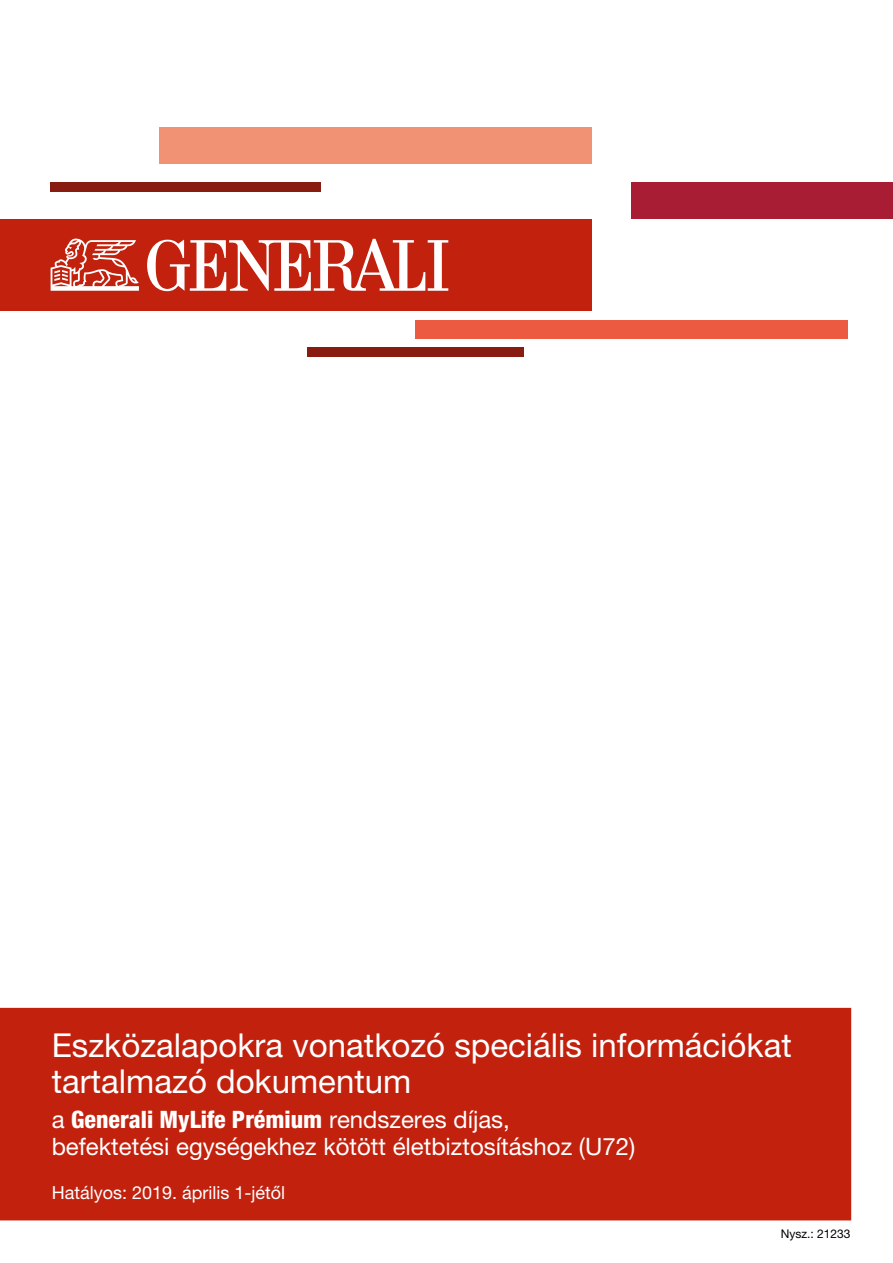
<style>
.page{position:relative;width:893px;height:1263px;background:#fff}
.page>*{position:absolute;margin:0;border:0;box-sizing:border-box;transform-origin:0 0}
.t1{font:33px/36px "Helvetica Neue LT Pro";color:#fff}
.t2{font:24px/27px "Helvetica Neue LT Pro";color:#fff}
.t3{font:18px "Helvetica Neue LT Pro";color:#fff}
.t4{font:12px "Helvetica Neue LT Pro";color:#000}
.s1{font-weight:800;font-stretch:condensed}
</style>
<div class="page">
<div style="left:0;top:1008px;width:850px;height:212px;background:#c1210d"></div>
<div style="left:51px;top:183px;width:270px;height:9px;background:#881c11"></div>
<div style="left:307px;top:347px;width:216px;height:10px;background:#881c11"></div>
<div style="left:415px;top:320px;width:433px;height:18px;background:#eb5a41"></div>
<div style="left:631px;top:183px;width:262px;height:36px;background:#a81d34"></div>
<div style="left:159px;top:128px;width:432px;height:36px;background:#f29275"></div>
<div style="left:0;top:219px;width:591px;height:92px;background:#c1210d"></div>
<svg style="left:51px;top:238px;width:397px;height:53px"></svg>
<h1 class="t1" style="left:52px;top:1026px;width:741px">Eszközalapokra vonatkozó speciális információkat tartalmazó dokumentum</h1>
<p class="t2" style="left:52px;top:1106px;width:585px">a <span class="s1">Generali MyLife Prémium</span> rendszeres díjas,<br>befektetési egységekhez kötött életbiztosításhoz (U72)</p>
<p class="t3" style="left:52px;top:1182px;width:235px">Hatályos: 2019. április 1-jétől</p>
<p class="t4" style="left:781px;top:1226px;width:71px">Nysz.: 21233</p>
</div>
